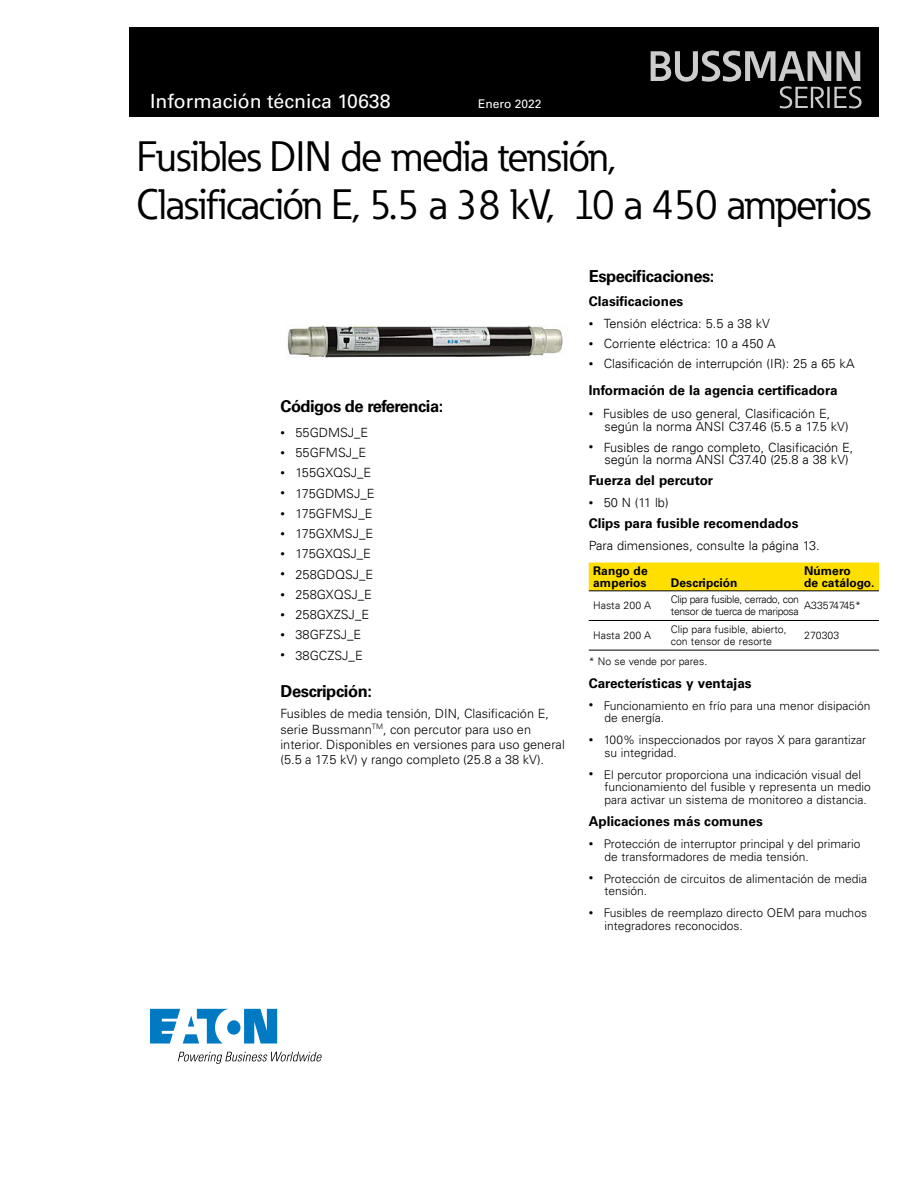
<style>
.page{position:relative;width:918px;height:1188px;background:#fff}
.page>*{position:absolute;margin:0;border:0;box-sizing:border-box;transform-origin:0 0}
.t1{font:42px/48px "Eaton";letter-spacing:-.025em;color:#000}
.t2{font:19.5px "Univers LT Std";color:#fff}
.t3{font:700 16.5px "Univers LT Std";letter-spacing:-.03em;color:#000}
.t4{font:700 13.5px "Univers LT Std";color:#000}
.t5{font:300 12.75px/13.5px "Univers LT";color:#000}
.t6{font:300 12.75px/15.3px "Univers LT Std";color:#000}
.t7{font:300 12px/12.8px "Univers LT Std";color:#000}
.t8{font:700 12px/12px "Univers LT Std";letter-spacing:.005em;color:#000}
.t9{font:12px "Univers LT Std";color:#fff}
.t10{font:300 10.5px/12px "Univers LT";color:#000}
.t11{font:300 10.5px/12px "Univers LT";letter-spacing:-.035em;color:#000}
.s1{font-family:"Univers LT Std";font-size:9px}
.s2{font-size:9px}
</style>
<div class="page">
<div style="left:129px;top:27px;width:750px;height:90px;background:#000"></div>
<svg style="left:651px;top:51px;width:211px;height:57px"></svg>
<img style="left:287px;top:325px;width:276px;height:33px">
<div style="left:589px;top:563px;width:290px;height:28px;background:#ffdf00"></div>
<hr style="left:589px;top:591px;width:290px;height:1px;background:#000">
<hr style="left:589px;top:620px;width:290px;height:1px;background:#000">
<hr style="left:589px;top:650px;width:290px;height:1px;background:#000">
<svg style="left:150px;top:1009px;width:127px;height:35px"></svg>
<svg style="left:178px;top:1052px;width:144px;height:12px"></svg>
<h2 class="t2" style="left:150px;top:94px;width:242px">Información técnica 10638</h2>
<p class="t9" style="left:478px;top:99px;width:65px">Enero 2022</p>
<h1 class="t1" style="left:136px;top:135px;width:736px">Fusibles DIN de media tensión,<br>Clasificación E, 5.5 a 38 kV, 10 a 450 amperios</h1>
<h3 class="t3" style="left:280px;top:400px;width:164px">Códigos de referencia:</h3>
<p class="t5" style="left:280px;top:427px;width:89px"><span class="s1">•</span> 55GDMSJ_E</p>
<p class="t5" style="left:280px;top:447px;width:87px"><span class="s1">•</span> 55GFMSJ_E</p>
<p class="t5" style="left:280px;top:467px;width:92px"><span class="s1">•</span> 155GXQSJ_E</p>
<p class="t5" style="left:280px;top:487px;width:96px"><span class="s1">•</span> 175GDMSJ_E</p>
<p class="t5" style="left:280px;top:508px;width:94px"><span class="s1">•</span> 175GFMSJ_E</p>
<p class="t5" style="left:280px;top:528px;width:94px"><span class="s1">•</span> 175GXMSJ_E</p>
<p class="t5" style="left:280px;top:548px;width:92px"><span class="s1">•</span> 175GXQSJ_E</p>
<p class="t5" style="left:280px;top:568px;width:94px"><span class="s1">•</span> 258GDQSJ_E</p>
<p class="t5" style="left:280px;top:589px;width:93px"><span class="s1">•</span> 258GXQSJ_E</p>
<p class="t5" style="left:280px;top:609px;width:90px"><span class="s1">•</span> 258GXZSJ_E</p>
<p class="t5" style="left:280px;top:629px;width:82px"><span class="s1">•</span> 38GFZSJ_E</p>
<p class="t5" style="left:280px;top:649px;width:84px"><span class="s1">•</span> 38GCZSJ_E</p>
<h3 class="t3" style="left:280px;top:685px;width:93px">Descripción:</h3>
<p class="t6" style="left:280px;top:708px;width:286px">Fusibles de media tensión, DIN, Clasificación E, serie Bussmann<sup>TM</sup>, con percutor para uso en interior. Disponibles en versiones para uso general (5.5 a 17.5 kV) y rango completo (25.8 a 38 kV).</p>
<h3 class="t3" style="left:589px;top:270px;width:127px">Especificaciones:</h3>
<p class="t4" style="left:589px;top:296px;width:96px">Clasificaciones</p>
<p class="t5" style="left:589px;top:318px;width:183px"><span class="s1">•</span> Tensión eléctrica: 5.5 a 38 kV</p>
<p class="t5" style="left:589px;top:338px;width:188px"><span class="s1">•</span> Corriente eléctrica: 10 a 450 A</p>
<p class="t5" style="left:589px;top:358px;width:267px"><span class="s1">•</span> Clasificación de interrupción (IR): 25 a 65 kA</p>
<p class="t4" style="left:589px;top:385px;width:250px">Información de la agencia certificadora</p>
<p class="t5" style="left:604px;top:408px;width:246px;text-indent:-16px"><span class="s1">•</span> Fusibles de uso general, Clasificación E, según la norma ANSI C37.46 (5.5 a 17.5 kV)</p>
<p class="t5" style="left:604px;top:442px;width:251px;line-height:12.8px;text-indent:-16px"><span class="s1">•</span> Fusibles de rango completo, Clasificación E, según la norma ANSI C37.40 (25.8 a 38 kV)</p>
<p class="t4" style="left:589px;top:475px;width:126px">Fuerza del percutor</p>
<p class="t5" style="left:589px;top:497px;width:81px"><span class="s1">•</span> 50 N (11 lb)</p>
<p class="t4" style="left:589px;top:518px;width:211px">Clips para fusible recomendados</p>
<p class="t5" style="left:589px;top:540px;width:233px">Para dimensiones, consulte la página 13.</p>
<p class="t8" style="left:593px;top:566px;width:56px">Rango de amperios</p>
<p class="t8" style="left:671px;top:578px;width:68px">Descripción</p>
<p class="t8" style="left:804px;top:566px;width:72px">Número<br>de catálogo.</p>
<p class="t10" style="left:593px;top:600px;width:59px">Hasta 200 A</p>
<p class="t11" style="left:671px;top:594px;width:130px">Clip para fusible, cerrado, con tensor de tuerca de mariposa</p>
<p class="t10" style="left:804px;top:600px;width:58px">A33574745*</p>
<p class="t10" style="left:593px;top:630px;width:59px">Hasta 200 A</p>
<p class="t10" style="left:671px;top:624px;width:117px">Clip para fusible, abierto, con tensor de resorte</p>
<p class="t10" style="left:804px;top:630px;width:37px">270303</p>
<p class="t10" style="left:589px;top:657px;width:120px">* No se vende por pares.</p>
<p class="t4" style="left:589px;top:678px;width:164px">Carecterísticas y ventajas</p>
<p class="t7" style="left:604px;top:701px;width:268px;text-indent:-16px"><span class="s2">•</span> Funcionamiento en frío para una menor disipación de energía.</p>
<p class="t7" style="left:604px;top:735px;width:263px;text-indent:-16px"><span class="s2">•</span> 100% inspeccionados por rayos X para garantizar su integridad.</p>
<p class="t7" style="left:604px;top:770px;width:268px;text-indent:-16px"><span class="s2">•</span> El percutor proporciona una indicación visual del funcionamiento del fusible y representa un medio para activar un sistema de monitoreo a distancia.</p>
<p class="t4" style="left:589px;top:817px;width:176px">Aplicaciones más comunes</p>
<p class="t7" style="left:604px;top:839px;width:258px;text-indent:-16px"><span class="s2">•</span> Protección de interruptor principal y del primario de transformadores de media tensión.</p>
<p class="t7" style="left:604px;top:873px;width:264px;text-indent:-16px"><span class="s2">•</span> Protección de circuitos de alimentación de media tensión.</p>
<p class="t7" style="left:604px;top:908px;width:264px;text-indent:-16px"><span class="s2">•</span> Fusibles de reemplazo directo OEM para muchos integradores reconocidos.</p>
</div>
